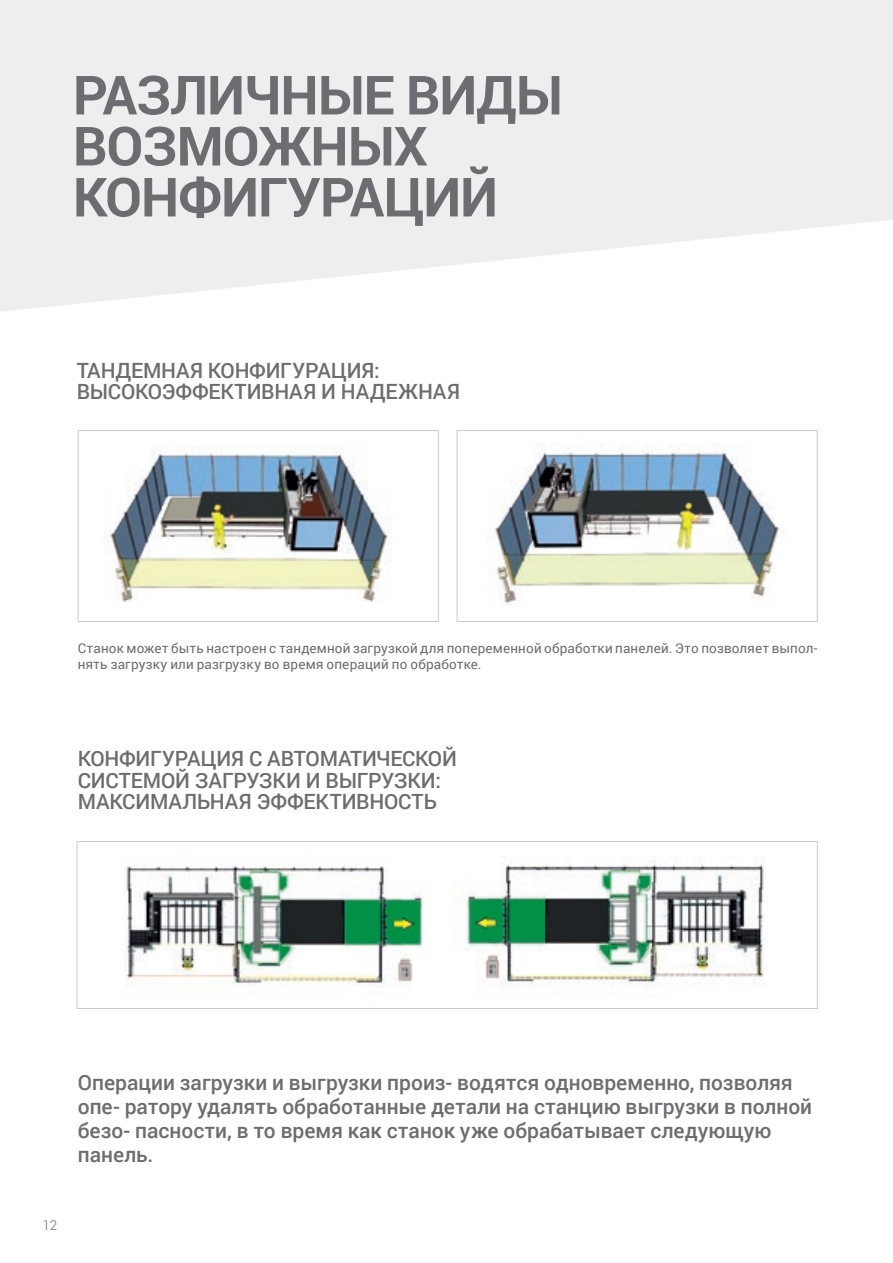
<style>
.page{position:relative;width:893px;height:1263px;background:#fff}
.page>*{position:absolute;margin:0;border:0;box-sizing:border-box;transform-origin:0 0}
.t1{font:700 54px/51px "Roboto";letter-spacing:-.02em;color:#6c6d70}
.t2{font:500 21px/24px "Roboto";letter-spacing:-.005em;color:#6c6d70}
.t3{font:13.5px/16.2px "Roboto";letter-spacing:.01em;color:#6c6d70}
.t4{font:300 13.5px "Roboto";color:#6c6d70}
</style>
<div class="page">
<svg style="left:0;top:0;width:893px;height:312px;background:#f0f0f1"></svg>
<img style="left:109px;top:445px;width:279px;height:157px">
<div style="left:78px;top:430px;width:361px;height:192px;border:1px solid #c9cacc"></div>
<img style="left:487px;top:444px;width:293px;height:160px">
<div style="left:457px;top:430px;width:361px;height:192px;border:1px solid #c9cacc"></div>
<div style="left:77px;top:841px;width:741px;height:168px;background:#fff;border:1px solid #c9cacc"></div>
<img style="left:124px;top:866px;width:300px;height:121px">
<img style="left:465px;top:857px;width:300px;height:130px">
<p class="t1" style="left:73px;top:68px;width:491px">РАЗЛИЧНЫЕ ВИДЫ<br>ВОЗМОЖНЫХ<br>КОНФИГУРАЦИЙ</p>
<p class="t2" style="left:77px;top:359px;width:385px;line-height:21px">ТАНДЕМНАЯ КОНФИГУРАЦИЯ:<br>ВЫСОКОЭФФЕКТИВНАЯ И НАДЕЖНАЯ</p>
<p class="t3" style="left:78px;top:639px;width:741px">Станок может быть настроен с тандемной загрузкой для попеременной обработки панелей. Это позволяет выпол&shy;нять загрузку или разгрузку во время операций по обработке.</p>
<p class="t2" style="left:78px;top:746px;width:381px">КОНФИГУРАЦИЯ С АВТОМАТИЧЕСКОЙ</p>
<p class="t2" style="left:78px;top:767px;width:365px">СИСТЕМОЙ ЗАГРУЗКИ И ВЫГРУЗКИ:</p>
<p class="t2" style="left:78px;top:788px;width:361px">МАКСИМАЛЬНАЯ ЭФФЕКТИВНОСТЬ</p>
<p class="t2" style="left:78px;top:1070px;width:736px">Операции загрузки и выгрузки произ- водятся одновременно, позволяя опе- ратору удалять обработанные детали на станцию выгрузки в полной безо- пасности, в то время как станок уже обрабатывает следующую панель.</p>
<p class="t4" style="left:42px;top:1215px;width:16px">12</p>
</div>
